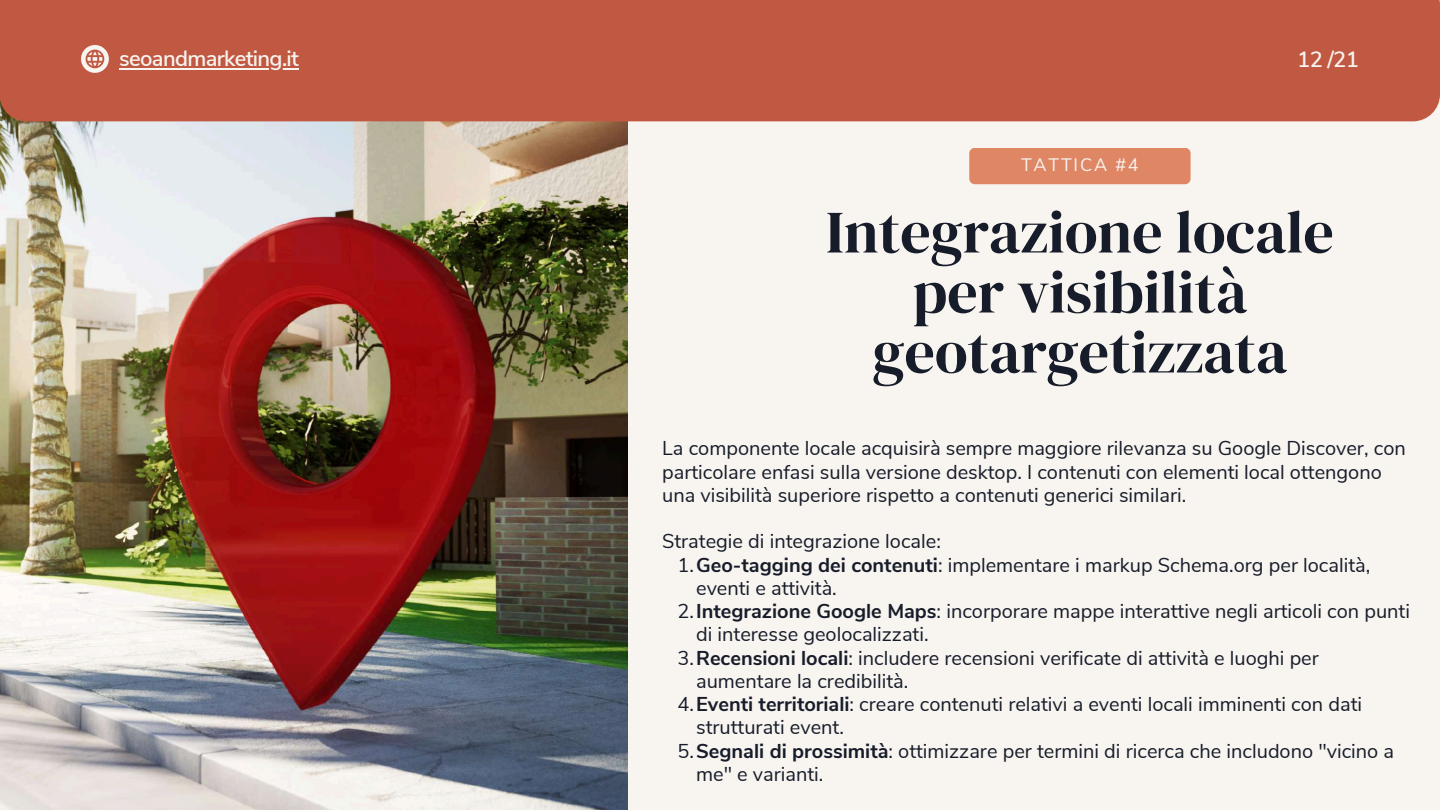
<style>
.page{position:relative;width:1440px;height:810px;background:#f8f4f0}
.page>*{position:absolute;margin:0;border:0;box-sizing:border-box;transform-origin:0 0}
.t1{font:60px/60px "DM Serif Display";color:#161c29;text-align:center}
.t2{font:600 22px "Nunito Sans";letter-spacing:-.03em;color:#f8f4f0}
.t3{font:20px/23.2px "Nunito Sans";color:#161c29}
.t4{font:18px "Nunito Sans";letter-spacing:.1em;color:#f8f4f0}
.s1{font-weight:700}
</style>
<div class="page">
<img style="left:0;top:121px;width:628px;height:689px">
<div style="left:0;top:0;width:1440px;height:121px;background:#c15841"></div>
<svg style="left:81px;top:45px;width:28px;height:28px"></svg>
<svg style="left:86px;top:50px;width:18px;height:18px"></svg>
<div style="left:969px;top:148px;width:222px;height:36px;background:#df8665;border-radius:6px"></div>
<hr style="left:119px;top:68px;width:179px;height:1px;background:#f8f4f0">
<p class="t2" style="left:119px;top:44px;width:181px">seoandmarketing.it</p>
<p class="t2" style="left:1297px;top:44px;width:63px">12 /21</p>
<p class="t4" style="left:1021px;top:153px;width:119px">TATTICA #4</p>
<h1 class="t1" style="left:826px;top:201px;width:509px">Integrazione locale per visibilità geotargetizzata</h1>
<p class="t3" style="left:662px;top:437px;width:745px">La componente locale acquisirà sempre maggiore rilevanza su Google Discover, con particolare enfasi sulla versione desktop. I contenuti con elementi local ottengono una visibilità superiore rispetto a contenuti generici similari.</p>
<p class="t3" style="left:662px;top:530px;width:280px">Strategie di integrazione locale:</p>
<p class="t3" style="left:678px;top:553px;width:694px">1.<span class="s1">Geo-tagging dei contenuti</span>: implementare i markup Schema.org per località,</p>
<p class="t3" style="left:696px;top:577px;width:142px">eventi e attività.</p>
<p class="t3" style="left:678px;top:600px;width:734px">2.<span class="s1">Integrazione Google Maps</span>: incorporare mappe interattive negli articoli con punti</p>
<p class="t3" style="left:696px;top:623px;width:234px">di interesse geolocalizzati.</p>
<p class="t3" style="left:678px;top:646px;width:643px">3.<span class="s1">Recensioni locali</span>: includere recensioni verificate di attività e luoghi per</p>
<p class="t3" style="left:696px;top:670px;width:214px">aumentare la credibilità.</p>
<p class="t3" style="left:678px;top:693px;width:686px">4.<span class="s1">Eventi territoriali</span>: creare contenuti relativi a eventi locali imminenti con dati</p>
<p class="t3" style="left:696px;top:716px;width:149px">strutturati event.</p>
<p class="t3" style="left:678px;top:739px;width:718px">5.<span class="s1">Segnali di prossimità</span>: ottimizzare per termini di ricerca che includono "vicino a</p>
<p class="t3" style="left:696px;top:763px;width:129px">me" e varianti.</p>
</div>
